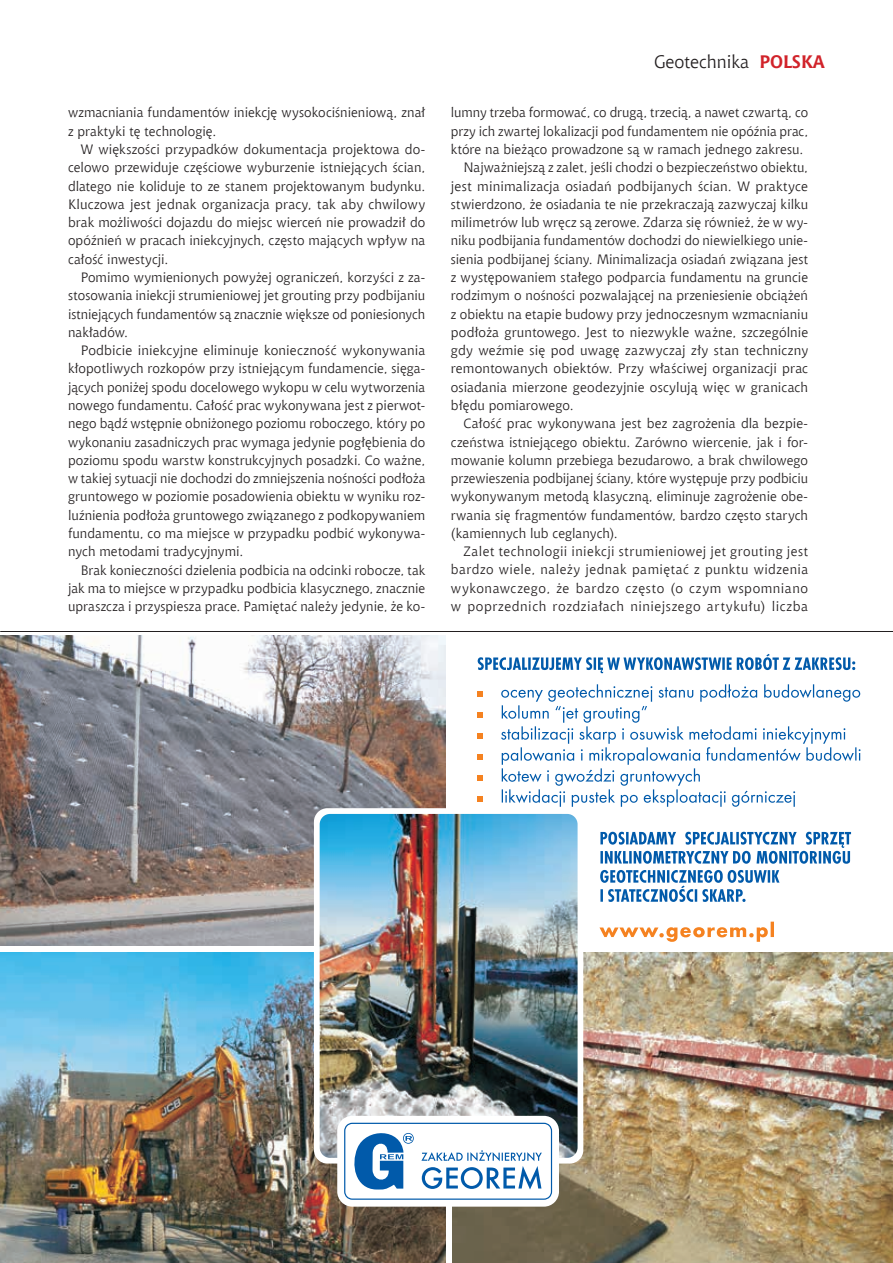
<style>
.page{position:relative;width:893px;height:1263px;background:#fff}
.page>*{position:absolute;margin:0;border:0;box-sizing:border-box;transform-origin:0 0}
.t1{font:18px "Chianti EU";color:#231f20}
.t2{font:13.5px/18.3px "Chianti EU";letter-spacing:.005em;color:#231f20;text-align:justify}
.t3{font:13.5px "Chianti EU";letter-spacing:.03em;color:#231f20}
.t4{font:13.5px "Chianti EU";letter-spacing:.04em;color:#231f20}
.t5{font:13.5px "Chianti EU";letter-spacing:.035em;color:#231f20}
.t6{font:13.5px "Chianti EU";letter-spacing:.045em;color:#231f20}
.s1{font-weight:700;color:#d1232a}
</style>
<div class="page">
<hr style="left:0;top:631px;width:893px;height:1px;background:#231f20">
<img style="left:0;top:636px;width:446px;height:627px">
<img style="left:452px;top:952px;width:441px;height:311px">
<div style="left:0;top:946px;width:893px;height:6px;background:#fff"></div>
<div style="left:314px;top:808px;width:269px;height:355px;background:#fff;border-radius:13px"></div>
<img style="left:320px;top:814px;width:258px;height:344px">
<svg style="left:337px;top:1116px;width:222px;height:90px"></svg>
<svg style="left:599px;top:922px;width:175px;height:20px"></svg>
<svg style="left:501px;top:684px;width:359px;height:123px"></svg>
<svg style="left:478px;top:654px;width:377px;height:19px"></svg>
<svg style="left:477px;top:691px;width:6px;height:6px"></svg>
<svg style="left:477px;top:733px;width:6px;height:6px"></svg>
<svg style="left:477px;top:712px;width:6px;height:6px"></svg>
<svg style="left:477px;top:754px;width:6px;height:6px"></svg>
<svg style="left:477px;top:775px;width:6px;height:6px"></svg>
<svg style="left:477px;top:796px;width:6px;height:6px"></svg>
<svg style="left:600px;top:832px;width:251px;height:32px"></svg>
<svg style="left:600px;top:870px;width:179px;height:32px"></svg>
<p class="t2" style="left:68px;top:103px;width:359px">wzmacniania fundamentów iniekcję wysokociśnieniową, znał z praktyki tę technologię.</p>
<p class="t2" style="left:68px;top:140px;width:359px;text-indent:13px">W większości przypadków dokumentacja projektowa do&shy;celowo przewiduje częściowe wyburzenie istniejących ścian, dlatego nie koliduje to ze stanem projektowanym budynku.<br>Kluczowa jest jednak organizacja pracy, tak aby chwilowy brak możliwości dojazdu do miejsc wierceń nie prowadził do opóźnień w pracach iniekcyjnych, często mających wpływ na całość inwestycji.</p>
<p class="t2" style="left:68px;top:268px;width:359px;text-indent:13px">Pomimo wymienionych powyżej ograniczeń, korzyści z za&shy;stosowania iniekcji strumieniowej jet grouting przy podbijaniu istniejących fundamentów są znacznie większe od poniesionych nakładów.</p>
<p class="t2" style="left:68px;top:341px;width:359px;text-indent:13px">Podbicie iniekcyjne eliminuje konieczność wykonywania kłopotliwych rozkopów przy istniejącym fundamencie, sięga&shy;jących poniżej spodu docelowego wykopu w celu wytworzenia nowego fundamentu. Całość prac wykonywana jest z pierwot&shy;nego bądź wstępnie obniżonego poziomu roboczego, który po wykonaniu zasadniczych prac wymaga jedynie pogłębienia do poziomu spodu warstw konstrukcyjnych posadzki. Co ważne, w takiej sytuacji nie dochodzi do zmniejszenia nośności podłoża gruntowego w poziomie posadowienia obiektu w wyniku roz&shy;luźnienia podłoża gruntowego związanego z podkopywaniem fundamentu, co ma miejsce w przypadku podbić wykonywa&shy;nych metodami tradycyjnymi.</p>
<p class="t2" style="left:68px;top:560px;width:359px;text-indent:13px">Brak konieczności dzielenia podbicia na odcinki robocze, tak jak ma to miejsce w przypadku podbicia klasycznego, znacznie upraszcza i przyspiesza prace. Pamiętać należy jedynie, że ko-</p>
<h1 class="t1" style="left:654px;top:51px;width:172px">Geotechnika <span class="s1">POLSKA</span></h1>
<p class="t2" style="left:451px;top:103px;width:359px">lumny trzeba formować, co drugą, trzecią, a nawet czwartą, co</p>
<p class="t2" style="left:451px;top:122px;width:359px">przy ich zwartej lokalizacji pod fundamentem nie opóźnia prac,</p>
<p class="t2" style="left:451px;top:140px;width:354px">które na bieżąco prowadzone są w ramach jednego zakresu.</p>
<p class="t2" style="left:464px;top:158px;width:346px">Najważniejszą z zalet, jeśli chodzi o bezpieczeństwo obiektu,</p>
<p class="t2" style="left:451px;top:176px;width:359px">jest minimalizacja osiadań podbijanych ścian. W praktyce</p>
<p class="t2" style="left:451px;top:195px;width:359px">stwierdzono, że osiadania te nie przekraczają zazwyczaj kilku</p>
<p class="t2" style="left:451px;top:213px;width:359px">milimetrów lub wręcz są zerowe. Zdarza się również, że w wy-</p>
<p class="t2" style="left:451px;top:231px;width:359px">niku podbijania fundamentów dochodzi do niewielkiego unie-</p>
<p class="t2" style="left:451px;top:250px;width:359px">sienia podbijanej ściany. Minimalizacja osiadań związana jest</p>
<p class="t2" style="left:451px;top:268px;width:359px">z występowaniem stałego podparcia fundamentu na gruncie</p>
<p class="t2" style="left:451px;top:286px;width:359px">rodzimym o nośności pozwalającej na przeniesienie obciążeń</p>
<p class="t2" style="left:451px;top:304px;width:359px">z obiektu na etapie budowy przy jednoczesnym wzmacnianiu</p>
<p class="t2" style="left:451px;top:323px;width:359px">podłoża gruntowego. Jest to niezwykle ważne, szczególnie</p>
<p class="t2" style="left:451px;top:341px;width:359px">gdy weźmie się pod uwagę zazwyczaj zły stan techniczny</p>
<p class="t2" style="left:451px;top:359px;width:359px">remontowanych obiektów. Przy właściwej organizacji prac</p>
<p class="t2" style="left:451px;top:378px;width:359px">osiadania mierzone geodezyjnie oscylują więc w granicach</p>
<p class="t2" style="left:451px;top:396px;width:124px">błędu pomiarowego.</p>
<p class="t2" style="left:464px;top:414px;width:346px">Całość prac wykonywana jest bez zagrożenia dla bezpie-</p>
<p class="t2" style="left:451px;top:432px;width:359px">czeństwa istniejącego obiektu. Zarówno wiercenie, jak i for-</p>
<p class="t2" style="left:451px;top:451px;width:359px">mowanie kolumn przebiega bezudarowo, a brak chwilowego</p>
<p class="t2" style="left:451px;top:469px;width:359px">przewieszenia podbijanej ściany, które występuje przy podbiciu</p>
<p class="t2" style="left:451px;top:487px;width:359px">wykonywanym metodą klasyczną, eliminuje zagrożenie obe-</p>
<p class="t2" style="left:451px;top:506px;width:359px">rwania się fragmentów fundamentów, bardzo często starych</p>
<p class="t2" style="left:451px;top:524px;width:168px">(kamiennych lub ceglanych).</p>
<p class="t3" style="left:464px;top:543px;width:346px">Zalet technologii iniekcji strumieniowej jet grouting jest</p>
<p class="t5" style="left:451px;top:562px;width:359px">bardzo wiele, należy jednak pamiętać z punktu widzenia</p>
<p class="t6" style="left:451px;top:580px;width:359px">wykonawczego, że bardzo często (o czym wspomniano</p>
<p class="t4" style="left:451px;top:598px;width:359px">w poprzednich rozdziałach niniejszego artykułu) liczba</p>
</div>
